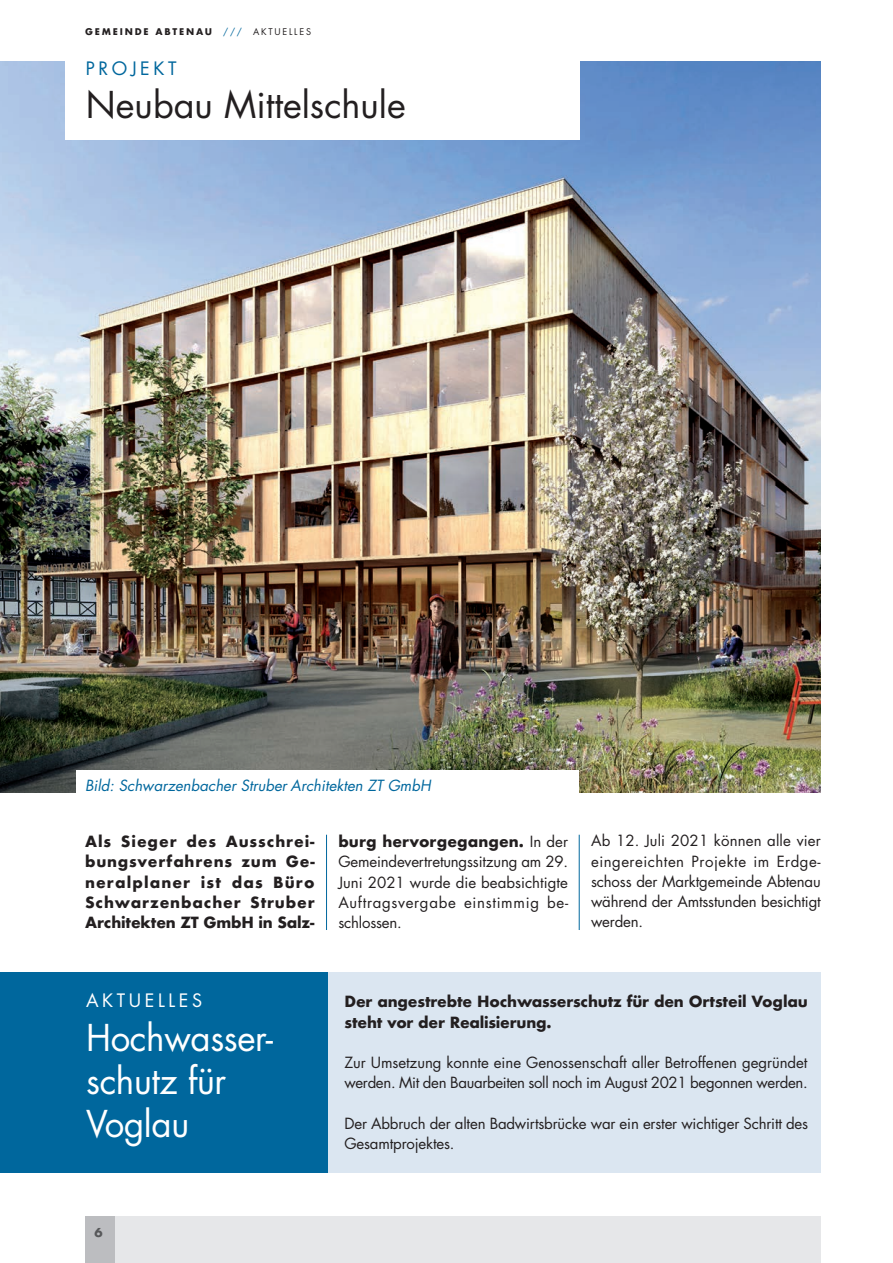
<style>
.page{position:relative;width:893px;height:1263px;background:#fff}
.page>*{position:absolute;margin:0;border:0;box-sizing:border-box;transform-origin:0 0}
.t1{font:36px/43.2px "Futura";letter-spacing:-.01em;color:#fff}
.t2{font:36px "Futura";color:#231f20}
.t3{font:18px "Futura";letter-spacing:.2em;color:#fff}
.t4{font:18px "Futura";letter-spacing:.2em;color:#00679d}
.t5{font:15px/20.2px "Futura";letter-spacing:-.01em;color:#231f20;text-align:justify}
.t6{font:700 15px/20.2px "Futura";letter-spacing:-.015em;color:#231f20;text-align:justify}
.t7{font:italic 15px "Futura";color:#00679d}
.t8{font:700 12px "Futura";color:#57585a}
.t9{font:700 9px "Futura";letter-spacing:.2em;color:#231f20}
.s1{font-weight:400;color:#00679d}
.s2{font-weight:400}
.s3{font-weight:700}
</style>
<div class="page">
<div style="left:85px;top:1216px;width:736px;height:47px;background:#e6e7e9"></div>
<div style="left:85px;top:1216px;width:30px;height:47px;background:#bcbdc0"></div>
<img style="left:0;top:62px;width:821px;height:730px">
<hr style="left:326px;top:835px;width:1px;height:95px;background:#00679d">
<hr style="left:579px;top:835px;width:1px;height:95px;background:#00679d">
<div style="left:0;top:972px;width:821px;height:200px;background:#dbe6f1"></div>
<div style="left:0;top:972px;width:327px;height:200px;background:#00679d"></div>
<div style="left:65px;top:39px;width:515px;height:101px;background:#fff"></div>
<div style="left:77px;top:771px;width:502px;height:36px;background:#fff"></div>
<p class="t9" style="left:85px;top:25px;width:227px">GEMEINDE ABTENAU <span class="s1">///</span> <span class="s2">AKTUELLES</span></p>
<p class="t4" style="left:86px;top:56px;width:92px">PROJEKT</p>
<h1 class="t2" style="left:86px;top:80px;width:321px">Neubau Mittelschule</h1>
<p class="t7" style="left:85px;top:775px;width:347px">Bild: Schwarzenbacher Struber Architekten ZT GmbH</p>
<p class="t6" style="left:85px;top:831px;width:231px">Als Sieger des Ausschrei&shy;bungsverfahrens zum Ge&shy;neralplaner ist das Büro Schwarzenbacher Struber Architekten ZT GmbH in Salz-</p>
<p class="t5" style="left:338px;top:831px;width:231px"><span class="s3">burg hervorgegangen.</span> In der Gemeindevertretungssitzung am 29.<br>Juni 2021 wurde die beabsichtigte Auftragsvergabe einstimmig be&shy;schlossen.</p>
<p class="t5" style="left:591px;top:831px;width:231px">Ab 12. Juli 2021 können alle vier eingereichten Projekte im Erdge&shy;schoss der Marktgemeinde Abtenau während der Amtsstunden besichtigt werden.</p>
<p class="t3" style="left:86px;top:988px;width:117px">AKTUELLES</p>
<h1 class="t1" style="left:86px;top:1015px;width:189px">Hochwasser&shy;schutz für<br>Voglau</h1>
<p class="t8" style="left:94px;top:1224px;width:10px">6</p>
<p class="t6" style="left:344px;top:992px;width:465px">Der angestrebte Hochwasserschutz für den Ortsteil Voglau steht vor der Realisierung.</p>
<p class="t5" style="left:344px;top:1052px;width:465px">Zur Umsetzung konnte eine Genossenschaft aller Betroffenen gegründet werden. Mit den Bauarbeiten soll noch im August 2021 begonnen werden.</p>
<p class="t5" style="left:344px;top:1113px;width:465px">Der Abbruch der alten Badwirtsbrücke war ein erster wichtiger Schritt des<br>Gesamtprojektes.</p>
</div>
